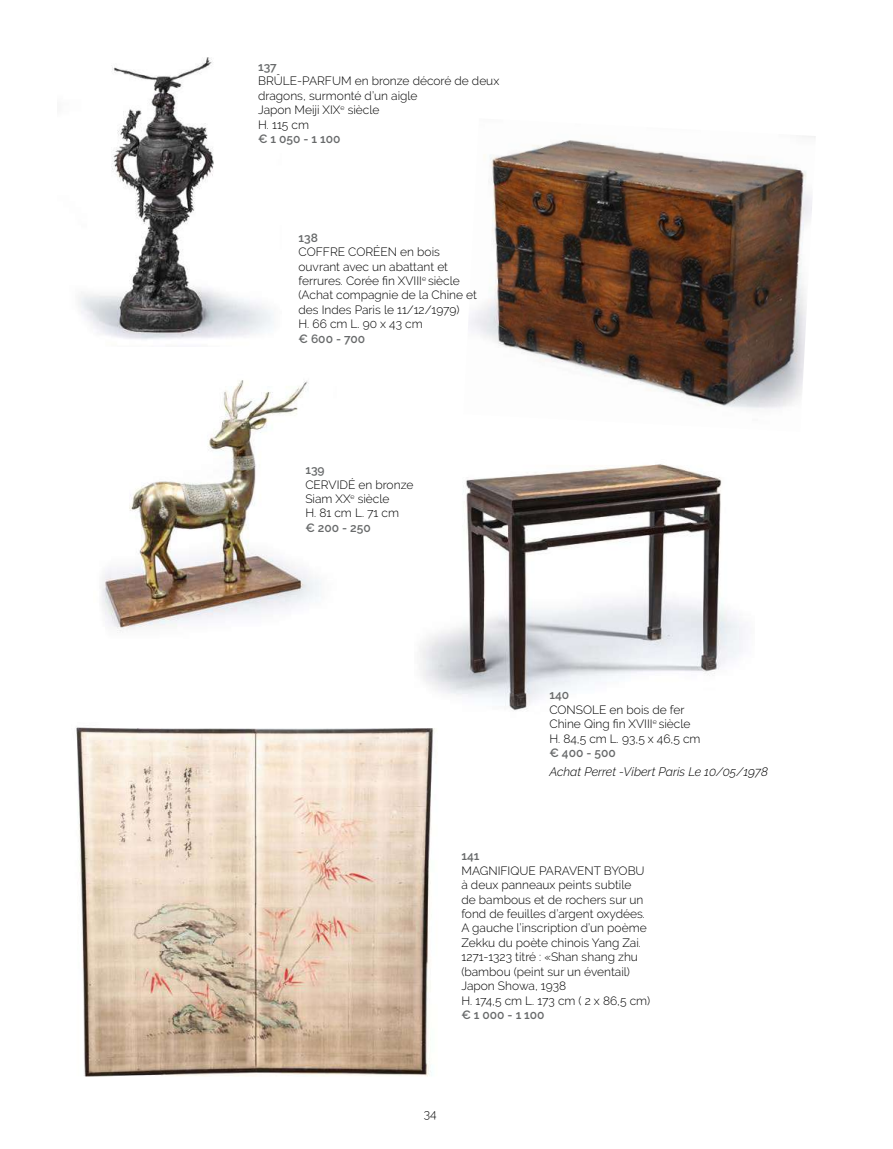
<style>
.page{position:relative;width:893px;height:1149px;background:#fff}
.page>*{position:absolute;margin:0;border:0;box-sizing:border-box;transform-origin:0 0}
.t1{font:italic 300 12.3px "Raleway";color:#000}
.t2{font:300 12px/14.4px "Raleway";color:#000}
.t3{font:600 12px "Raleway";color:#686a6b}
</style>
<div class="page">
<img style="left:79px;top:57px;width:195px;height:283px">
<img style="left:469px;top:136px;width:347px;height:273px">
<img style="left:102px;top:380px;width:219px;height:253px">
<img style="left:420px;top:464px;width:325px;height:247px">
<img style="left:76px;top:704px;width:373px;height:373px">
<p class="t3" style="left:258px;top:60px;width:20px">137</p>
<p class="t2" style="left:258px;top:74px;width:243px">BRÛLE-PARFUM en bronze décoré de deux dragons, surmonté d’un aigle<br>Japon Meiji XIX<sup>e</sup> siècle<br>H. 115 cm</p>
<p class="t3" style="left:258px;top:132px;width:84px">€ 1 050 - 1 100</p>
<p class="t3" style="left:298px;top:230px;width:21px">138</p>
<p class="t2" style="left:298px;top:244px;width:180px">COFFRE CORÉEN en bois ouvrant avec un abattant et ferrures. Corée fin XVIII<sup>e</sup> siècle (Achat compagnie de la Chine et des Indes Paris le 11/12/1979)<br>H. 66 cm L. 90 x 43 cm</p>
<p class="t3" style="left:298px;top:331px;width:68px">€ 600 - 700</p>
<p class="t3" style="left:305px;top:463px;width:21px">139</p>
<p class="t2" style="left:305px;top:477px;width:110px">CERVIDÉ en bronze<br>Siam XX<sup>e</sup> siècle<br>H. 81 cm L. 71 cm</p>
<p class="t3" style="left:305px;top:520px;width:67px">€ 200 - 250</p>
<p class="t3" style="left:549px;top:688px;width:21px">140</p>
<p class="t2" style="left:549px;top:702px;width:153px">CONSOLE en bois de fer<br>Chine Qing fin XVIII<sup>e</sup> siècle<br>H. 84,5 cm L. 93,5 x 46,5 cm</p>
<p class="t3" style="left:549px;top:746px;width:68px">€ 400 - 500</p>
<p class="t1" style="left:549px;top:764px;width:220px">Achat Perret -Vibert Paris Le 10/05/1978</p>
<p class="t3" style="left:461px;top:849px;width:20px">141</p>
<p class="t2" style="left:461px;top:863px;width:190px">MAGNIFIQUE PARAVENT BYOBU à deux panneaux peints subtile<br>de bambous et de rochers sur un fond de feuilles d’argent oxydées.<br>A gauche l’inscription d’un poème<br>Zekku du poète chinois Yang Zai.（1271-1323 titré : «Shan shang zhu (bambou (peint sur un éventail)<br>Japon Showa, 1938<br>H. 174,5 cm L. 173 cm ( 2 x 86,5 cm)</p>
<p class="t3" style="left:461px;top:1007px;width:85px">€ 1 000 - 1 100</p>
<p class="t2" style="left:424px;top:1106px;width:14px">34</p>
</div>
